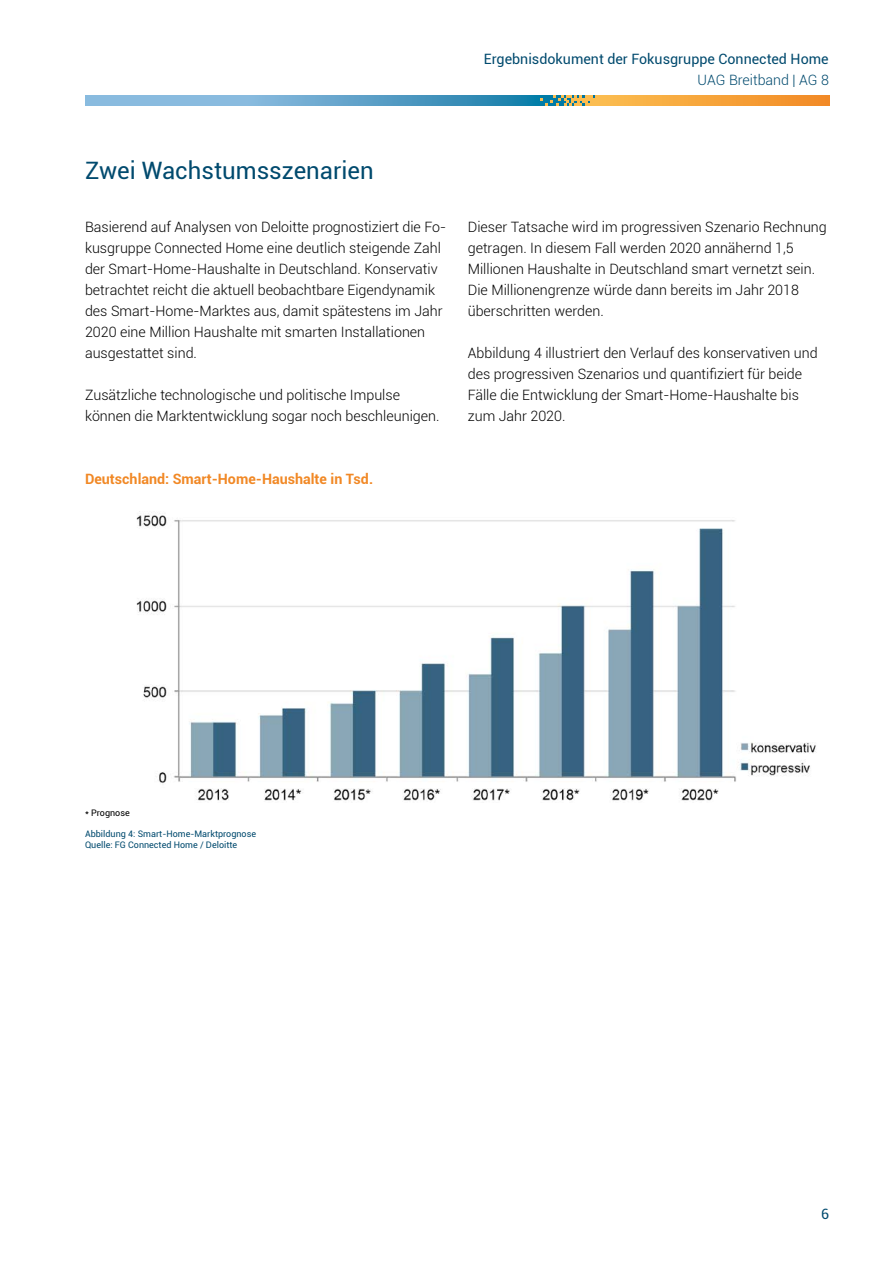
<style>
.page{position:relative;width:893px;height:1263px;background:#fff}
.page>*{position:absolute;margin:0;border:0;box-sizing:border-box;transform-origin:0 0}
.t1{font:24px "Roboto";color:#004a6e}
.t2{font:300 14.25px/21px "Roboto";color:#000}
.t3{font:14.25px "Roboto";color:#004a6e}
.t4{font:700 14.25px "Roboto";color:#f18825}
.t5{font:300 14.25px "Roboto";color:#004a6e}
.t6{font:9px/10.5px "Roboto";color:#004a6e}
.t7{font:9px "Roboto";color:#000}
</style>
<div class="page">
<svg style="left:85px;top:95px;width:455px;height:11px;background:#63a6cc"></svg>
<svg style="left:595px;top:95px;width:234px;height:11px;background:#f6a33a"></svg>
<svg style="left:540px;top:95px;width:55px;height:11px"></svg>
<img style="left:136px;top:511px;width:680px;height:290px">
<p class="t3" style="left:484px;top:49px;width:346px">Ergebnisdokument der Fokusgruppe Connected Home</p>
<p class="t5" style="left:698px;top:70px;width:133px">UAG Breitband | AG 8</p>
<h1 class="t1" style="left:85px;top:154px;width:290px">Zwei Wachstumsszenarien</h1>
<p class="t2" style="left:85px;top:216px;width:362px">Basierend auf Analysen von Deloitte prognostiziert die Fo&shy;kusgruppe Connected Home eine deutlich steigende Zahl der Smart-Home-Haushalte in Deutschland. Konservativ betrachtet reicht die aktuell beobachtbare Eigendynamik des Smart-Home-Marktes aus, damit spätestens im Jahr 2020 eine Million Haushalte mit smarten Installationen ausgestattet sind.</p>
<p class="t2" style="left:85px;top:384px;width:356px">Zusätzliche technologische und politische Impulse können die Marktentwicklung sogar noch beschleunigen.</p>
<p class="t4" style="left:85px;top:469px;width:290px">Deutschland: Smart-Home-Haushalte in Tsd.</p>
<p class="t2" style="left:468px;top:216px;width:361px">Dieser Tatsache wird im progressiven Szenario Rechnung getragen. In diesem Fall werden 2020 annähernd 1,5<br>Millionen Haushalte in Deutschland smart vernetzt sein.<br>Die Millionengrenze würde dann bereits im Jahr 2018 überschritten werden.</p>
<p class="t2" style="left:468px;top:342px;width:351px">Abbildung 4 illustriert den Verlauf des konservativen und des progressiven Szenarios und quantifiziert für beide Fälle die Entwicklung der Smart-Home-Haushalte bis zum Jahr 2020.</p>
<p class="t7" style="left:85px;top:807px;width:46px">* Prognose</p>
<p class="t6" style="left:85px;top:828px;width:173px">Abbildung 4: Smart-Home-Marktprognose<br>Quelle: FG Connected Home / Deloitte</p>
<p class="t3" style="left:821px;top:1204px;width:10px">6</p>
</div>
